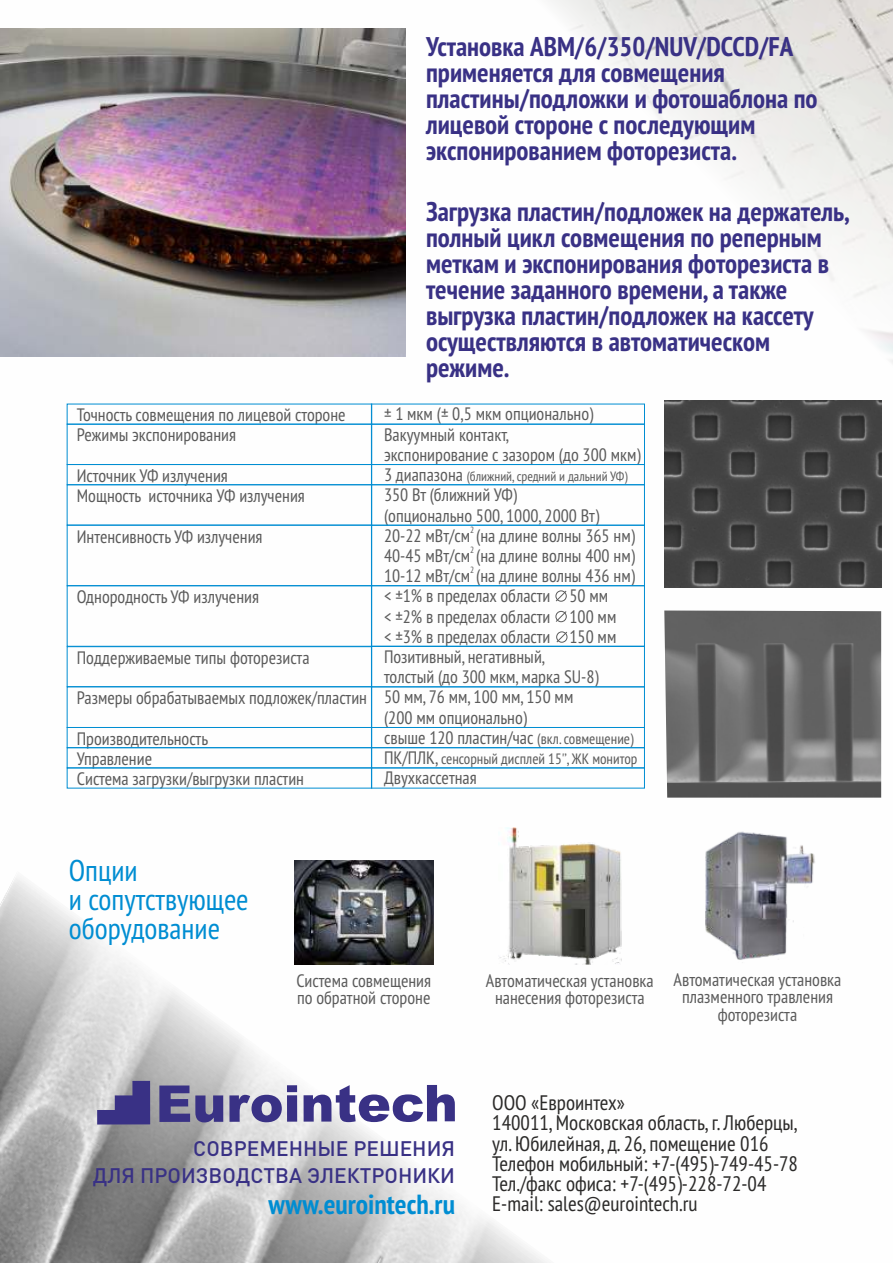
<style>
.page{position:relative;width:893px;height:1263px;background:#fff}
.page>*{position:absolute;margin:0;border:0;box-sizing:border-box;transform-origin:0 0}
.t1{font:condensed 30px/29px "PT Sans";color:#008dd2}
.t2{font:700 condensed 27.6px "PT Sans";color:#008dd2}
.t3{font:700 condensed 27px/26px "PT Sans";color:#393185}
.t4{font:condensed 21px/20.2px "PT Sans";color:#2b2a29}
.t5{font:500 20.85px/26.5px "DIN Pro";color:#393185;text-align:right}
.t6{font:condensed 18px/20.2px "PT Sans";color:#5b5b5b}
.t7{font:condensed 15px "PT Sans";color:#5b5b5b}
.t8{font:condensed 13.5px "PT Sans";color:#5b5b5b}
.t9{font:condensed 9px "PT Sans";color:#5b5b5b}
.s1{font-size:18px}
.s2{font-size:15px}
</style>
<div class="page">
<img style="left:0;top:757px;width:645px;height:506px">
<img style="left:336px;top:0;width:557px;height:533px">
<svg style="left:97px;top:1081px;width:53px;height:43px;background:#6b669d"></svg>
<svg style="left:159px;top:1085px;width:296px;height:37px"></svg>
<svg style="left:556px;top:631px;width:12px;height:12px"></svg>
<svg style="left:555px;top:610px;width:12px;height:13px"></svg>
<svg style="left:555px;top:590px;width:12px;height:12px"></svg>
<img style="left:664px;top:610px;width:217px;height:188px">
<div style="left:67px;top:525px;width:305px;height:61px;border:1px solid #008dd2"></div>
<div style="left:67px;top:464px;width:305px;height:21px;border:1px solid #008dd2"></div>
<div style="left:67px;top:686px;width:305px;height:42px;border:1px solid #008dd2"></div>
<div style="left:67px;top:585px;width:305px;height:62px;border:1px solid #008dd2"></div>
<div style="left:67px;top:404px;width:305px;height:21px;border:1px solid #008dd2"></div>
<div style="left:67px;top:727px;width:305px;height:21px;border:1px solid #008dd2"></div>
<div style="left:67px;top:747px;width:305px;height:21px;border:1px solid #008dd2"></div>
<div style="left:371px;top:464px;width:274px;height:21px;border:1px solid #008dd2"></div>
<div style="left:371px;top:525px;width:274px;height:61px;border:1px solid #008dd2"></div>
<div style="left:371px;top:585px;width:274px;height:61px;border:1px solid #008dd2"></div>
<div style="left:371px;top:646px;width:274px;height:41px;border:1px solid #008dd2"></div>
<div style="left:371px;top:686px;width:274px;height:42px;border:1px solid #008dd2"></div>
<div style="left:371px;top:404px;width:274px;height:21px;border:1px solid #008dd2"></div>
<div style="left:371px;top:747px;width:274px;height:21px;border:1px solid #008dd2"></div>
<div style="left:371px;top:767px;width:274px;height:21px;border:1px solid #008dd2"></div>
<img style="left:664px;top:400px;width:217px;height:187px">
<img style="left:705px;top:831px;width:110px;height:129px">
<img style="left:294px;top:860px;width:139px;height:104px">
<img style="left:499px;top:828px;width:125px;height:136px">
<img style="left:0;top:28px;width:406px;height:328px">
<p class="t6" style="left:77px;top:406px;width:270px">Точность совмещения по лицевой стороне<br>Режимы экспонирования</p>
<p class="t6" style="left:77px;top:467px;width:230px">Источник УФ излучения<br>Мощность источника УФ излучения</p>
<p class="t6" style="left:77px;top:527px;width:187px">Интенсивность УФ излучения</p>
<p class="t6" style="left:77px;top:588px;width:184px">Однородность УФ излучения</p>
<p class="t6" style="left:77px;top:649px;width:234px">Поддерживаемые типы фоторезиста</p>
<p class="t6" style="left:77px;top:689px;width:292px">Размеры обрабатываемых подложек/пластин</p>
<p class="t6" style="left:77px;top:730px;width:229px">Производительность<br>Управление<br>Система загрузки/выгрузки пластин</p>
<h3 class="t3" style="left:426px;top:36px;width:393px">Установка ABM/6/350/NUV/DCCD/FA применяется для совмещения пластины/подложки и фотошаблона по лицевой стороне с последующим экспонированием фоторезиста.</h3>
<h3 class="t3" style="left:426px;top:200px;width:425px">Загрузка пластин/подложек на держатель, полный цикл совмещения по реперным меткам и экспонирования фоторезиста в течение заданного времени, а также выгрузка пластин/подложек на кассету осуществляются в автоматическом режиме.</h3>
<p class="t6" style="left:384px;top:405px;width:258px">± 1 мкм (± 0,5 мкм опционально)<br>Вакуумный контакт,<br>экспонирование с зазором (до 300 мкм)</p>
<p class="t8" style="left:384px;top:471px;width:245px"><span class="s1">3 диапазона</span> (ближний, средний и дальний УФ)</p>
<p class="t6" style="left:384px;top:486px;width:252px">350 Вт (ближний УФ)<br>(опционально 500, 1000, 2000 Вт)<br>20-22 мВт/см (на длине волны 365 нм)</p>
<p class="t9" style="left:470px;top:526px;width:6px">2</p>
<p class="t9" style="left:470px;top:546px;width:6px">2</p>
<p class="t6" style="left:384px;top:547px;width:252px">40-45 мВт/см (на длине волны 400 нм)</p>
<p class="t9" style="left:470px;top:566px;width:6px">2</p>
<p class="t6" style="left:384px;top:567px;width:252px">10-12 мВт/см (на длине волны 436 нм) &lt; ±1% в пределах области 50 мм<br>&lt; ±2% в пределах области 100 мм<br>&lt; ±3% в пределах области 150 мм<br>Позитивный, негативный,<br>толстый (до 300 мкм, марка SU-8)<br>50 мм, 76 мм, 100 мм, 150 мм<br>(200 мм опционально)<br>свыше 120 пластин/час <span class="s2">(вкл. совмещение)</span></p>
<p class="t7" style="left:384px;top:752px;width:255px"><span class="s1">ПК/ПЛК,</span> сенсорный дисплей 15'’, ЖК монитор</p>
<p class="t6" style="left:384px;top:769px;width:94px">Двухкассетная</p>
<h1 class="t1" style="left:69px;top:859px;width:181px">Опции<br>и сопутствующее оборудование</h1>
<p class="t6" style="left:296px;top:973px;width:136px;line-height:17.4px">Cистема совмещения по обратной стороне</p>
<p class="t6" style="left:486px;top:973px;width:169px;line-height:17.4px;text-align:center">Автоматическая установка нанесения фоторезиста</p>
<p class="t6" style="left:674px;top:972px;width:169px;line-height:17.4px;text-align:center">Автоматическая установка плазменного травления фоторезиста</p>
<p class="t5" style="left:93px;top:1137px;width:364px">СОВРЕМЕННЫЕ РЕШЕНИЯ<br>ДЛЯ ПРОИЗВОДСТВА ЭЛЕКТРОНИКИ</p>
<h2 class="t2" style="left:268px;top:1192px;width:188px">www.eurointech.ru</h2>
<p class="t4" style="left:492px;top:1094px;width:307px">ООО «Евроинтех»<br>140011, Московская область, г. Люберцы, ул. Юбилейная, д. 26, помещение 016<br>Телефон мобильный: +7-(495)-749-45-78<br>Тел./факс офиса: +7-(495)-228-72-04<br>E-mail: sales@eurointech.ru</p>
</div>
